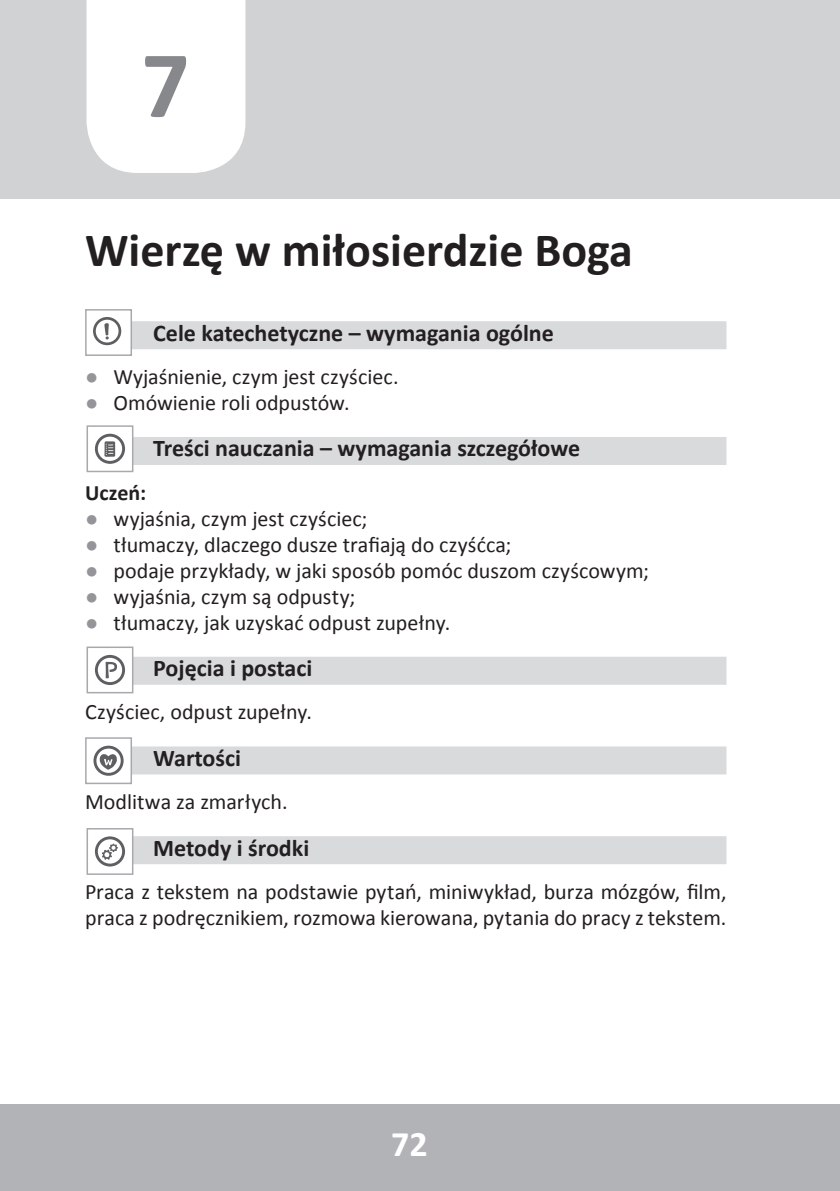
<style>
.page{position:relative;width:840px;height:1191px;background:#fff}
.page>*{position:absolute;margin:0;border:0;box-sizing:border-box;transform-origin:0 0}
.t1{font:700 96px "Calibri";color:#86888b}
.t2{font:700 48px "Calibri";color:#231f20}
.t3{font:700 36px "Calibri";color:#fff}
.t4{font:700 24px "Calibri";color:#231f20}
.t5{font:22px/26px "Calibri";color:#231f20}
.t6{font:700 22px "Calibri";color:#231f20}
.s1{font-family:"Arial";color:#939598}
</style>
<div class="page">
<div style="left:0;top:1104px;width:839px;height:87px;background:#b2b3b7"></div>
<div style="left:130px;top:321px;width:596px;height:28px;background:#d9dadc"></div>
<div style="left:130px;top:437px;width:596px;height:28px;background:#d9dadc"></div>
<div style="left:130px;top:656px;width:596px;height:28px;background:#d9dadc"></div>
<div style="left:130px;top:746px;width:596px;height:28px;background:#d9dadc"></div>
<div style="left:130px;top:836px;width:596px;height:28px;background:#d9dadc"></div>
<div style="left:0;top:0;width:839px;height:198px;background:#d1d2d4"></div>
<div style="left:86px;top:0;width:159px;height:173px;background:#fff"></div>
<svg style="left:93px;top:317px;width:28px;height:28px"></svg>
<div style="left:85px;top:309px;width:47px;height:47px;border:2px solid #a8a9ad"></div>
<svg style="left:95px;top:434px;width:30px;height:30px"></svg>
<div style="left:86px;top:425px;width:47px;height:47px;border:2px solid #a8a9ad"></div>
<svg style="left:95px;top:655px;width:30px;height:30px"></svg>
<div style="left:86px;top:646px;width:47px;height:47px;border:2px solid #a8a9ad"></div>
<svg style="left:93px;top:745px;width:30px;height:30px"></svg>
<div style="left:85px;top:737px;width:47px;height:47px;border:2px solid #a8a9ad"></div>
<svg style="left:95px;top:836px;width:30px;height:30px"></svg>
<div style="left:86px;top:828px;width:47px;height:47px;border:2px solid #a8a9ad"></div>
<h1 class="t1" style="left:141px;top:24px;width:50px">7</h1>
<h2 class="t2" style="left:85px;top:219px;width:549px">Wierzę w miłosierdzie Boga</h2>
<p class="t4" style="left:153px;top:317px;width:402px">Cele katechetyczne – wymagania ogólne</p>
<p class="t5" style="left:85px;top:363px;width:315px"><span class="s1">●</span> Wyjaśnienie, czym jest czyściec.</p>
<p class="t5" style="left:85px;top:389px;width:266px"><span class="s1">●</span> Omówienie roli odpustów.</p>
<p class="t4" style="left:153px;top:433px;width:428px">Treści nauczania – wymagania szczegółowe</p>
<p class="t6" style="left:85px;top:478px;width:63px">Uczeń:</p>
<p class="t5" style="left:85px;top:505px;width:283px"><span class="s1">●</span> wyjaśnia, czym jest czyściec;</p>
<p class="t5" style="left:85px;top:531px;width:427px"><span class="s1">●</span> tłumaczy, dlaczego dusze trafiają do czyśćca;</p>
<p class="t5" style="left:85px;top:557px;width:565px"><span class="s1">●</span> podaje przykłady, w jaki sposób pomóc duszom czyścowym;</p>
<p class="t5" style="left:85px;top:583px;width:271px"><span class="s1">●</span> wyjaśnia, czym są odpusty;</p>
<p class="t5" style="left:85px;top:609px;width:366px"><span class="s1">●</span> tłumaczy, jak uzyskać odpust zupełny.</p>
<p class="t4" style="left:153px;top:653px;width:160px">Pojęcia i postaci</p>
<p class="t5" style="left:85px;top:699px;width:228px">Czyściec, odpust zupełny.</p>
<p class="t4" style="left:153px;top:742px;width:89px">Wartości</p>
<p class="t5" style="left:85px;top:788px;width:204px">Modlitwa za zmarłych.</p>
<p class="t4" style="left:153px;top:832px;width:157px">Metody i środki</p>
<p class="t5" style="left:85px;top:878px;width:642px">Praca z tekstem na podstawie pytań, miniwykład, burza mózgów, film, praca z podręcznikiem, rozmowa kierowana, pytania do pracy z tekstem.</p>
<h3 class="t3" style="left:391px;top:1120px;width:38px">72</h3>
</div>
